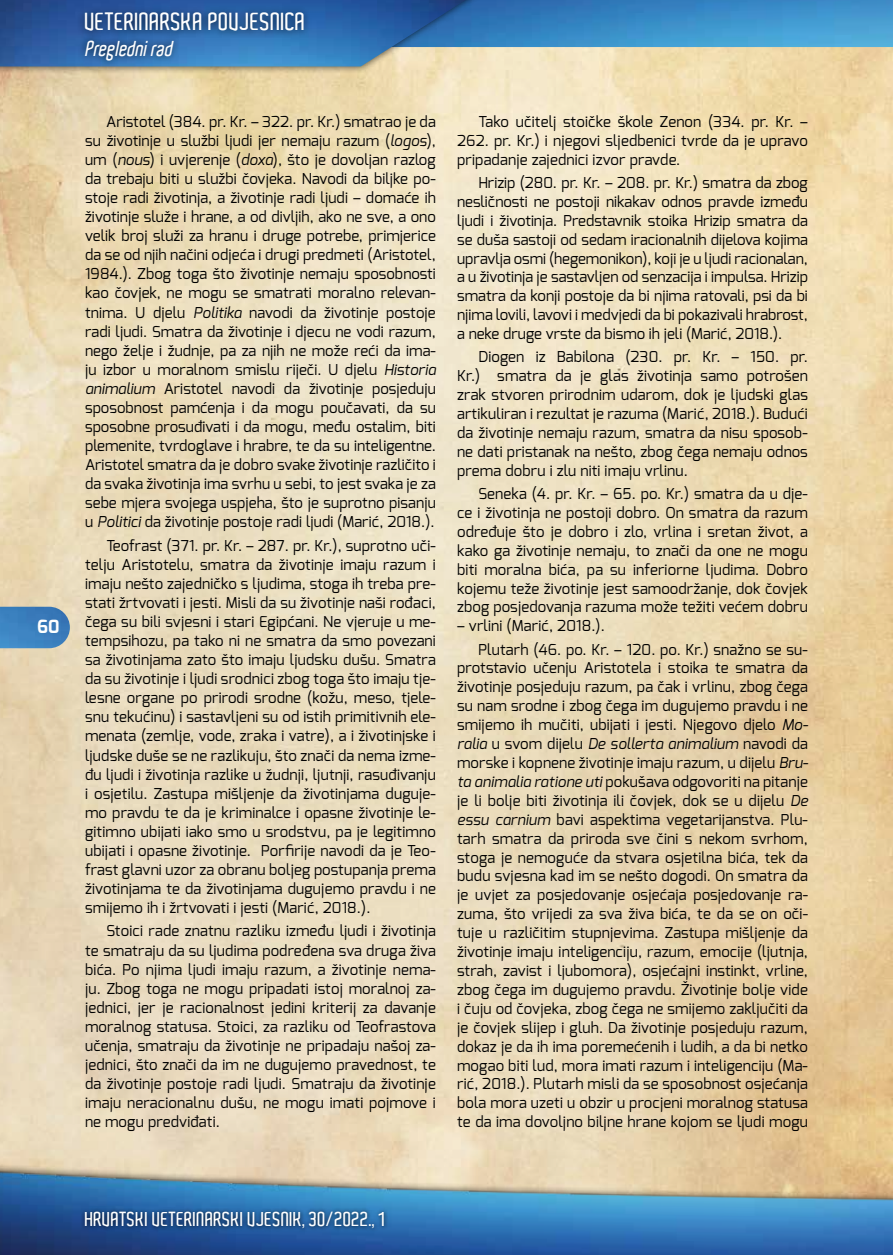
<style>
.page{position:relative;width:893px;height:1255px;background:#fff}
.page>*{position:absolute;margin:0;border:0;box-sizing:border-box;transform-origin:0 0}
.t1{font:600 24px "Aldo";color:#fff}
.t2{font:italic 600 21px "Aldo";color:#fff;scale:.9 1}
.t3{font:600 19.5px "Aldo";color:#fff}
.t4{font:700 18.15px "Exo";color:#fff}
.t5{font:15px/19px "Exo";letter-spacing:.01em;color:#000;text-align:justify}
.s1{font-style:italic}
</style>
<div class="page">
<img style="left:0;top:1153px;width:893px;height:101px">
<img style="left:0;top:606px;width:70px;height:42px">
<img style="left:505px;top:0;width:388px;height:47px">
<div style="left:0;top:0;width:505px;height:75px;background:#000;opacity:.75"></div>
<img style="left:0;top:0;width:498px;height:66px">
<div style="left:81px;top:1207px;width:308px;height:25px;background:#000;opacity:.75"></div>
<div style="left:77px;top:5px;width:234px;height:62px;background:#000;opacity:.75"></div>
<p class="t4" style="left:37px;top:614px;width:24px">60</p>
<h1 class="t1" style="left:85px;top:8px;width:222px">VETERINARSKA POVJESNICA</h1>
<h2 class="t2" style="left:85px;top:36px;width:104px">Preglednirad</h2>
<p class="t5" style="left:85px;top:112px;width:352px;text-indent:21px">Aristotel (384. pr. Kr. – 322. pr. Kr.) smatrao je da su životinje u službi ljudi jer nemaju razum (<span class="s1">logos</span>), um (<span class="s1">nous</span>) i uvjerenje (<span class="s1">doxa</span>), što je dovoljan razlog da trebaju biti u službi čovjeka. Navodi da biljke po&shy;stoje radi životinja, a životinje radi ljudi – domaće ih životinje služe i hrane, a od divljih, ako ne sve, a ono velik broj služi za hranu i druge potrebe, primjerice da se od njih načini odjeća i drugi predmeti (Aristotel, 1984.). Zbog toga što životinje nemaju sposobnosti kao čovjek, ne mogu se smatrati moralno relevan&shy;tnima. U djelu <span class="s1">Politika</span> navodi da životinje postoje radi ljudi. Smatra da životinje i djecu ne vodi razum, nego želje i žudnje, pa za njih ne može reći da ima&shy;ju izbor u moralnom smislu riječi. U djelu <span class="s1">Historia animalium</span> Aristotel navodi da životinje posjeduju sposobnost pamćenja i da mogu poučavati, da su sposobne prosuđivati i da mogu, među ostalim, biti plemenite, tvrdoglave i hrabre, te da su inteligentne.<br>Aristotel smatra da je dobro svake životinje različito i da svaka životinja ima svrhu u sebi, to jest svaka je za sebe mjera svojega uspjeha, što je suprotno pisanju u <span class="s1">Politici</span> da životinje postoje radi ljudi (Marić, 2018.).</p>
<p class="t5" style="left:85px;top:535px;width:352px;text-indent:21px">Teofrast (371. pr. Kr. – 287. pr. Kr.), suprotno uči&shy;telju Aristotelu, smatra da životinje imaju razum i imaju nešto zajedničko s ljudima, stoga ih treba pre&shy;stati žrtvovati i jesti. Misli da su životinje naši rođaci, čega su bili svjesni i stari Egipćani. Ne vjeruje u me&shy;tempsihozu, pa tako ni ne smatra da smo povezani sa životinjama zato što imaju ljudsku dušu. Smatra da su životinje i ljudi srodnici zbog toga što imaju tje&shy;lesne organe po prirodi srodne (kožu, meso, tjele&shy;snu tekućinu) i sastavljeni su od istih primitivnih ele&shy;menata (zemlje, vode, zraka i vatre), a i životinjske i ljudske duše se ne razlikuju, što znači da nema izme&shy;đu ljudi i životinja razlike u žudnji, ljutnji, rasuđivanju i osjetilu. Zastupa mišljenje da životinjama duguje&shy;mo pravdu te da je kriminalce i opasne životinje le&shy;gitimno ubijati iako smo u srodstvu, pa je legitimno ubijati i opasne životinje. Porfirije navodi da je Teo&shy;frast glavni uzor za obranu boljeg postupanja prema životinjama te da životinjama dugujemo pravdu i ne smijemo ih i žrtvovati i jesti (Marić, 2018.).</p>
<p class="t5" style="left:85px;top:921px;width:352px;text-indent:21px">Stoici rade znatnu razliku između ljudi i životinja te smatraju da su ljudima podređena sva druga živa bića. Po njima ljudi imaju razum, a životinje nema&shy;ju. Zbog toga ne mogu pripadati istoj moralnoj za&shy;jednici, jer je racionalnost jedini kriterij za davanje moralnog statusa. Stoici, za razliku od Teofrastova učenja, smatraju da životinje ne pripadaju našoj za&shy;jednici, što znači da im ne dugujemo pravednost, te da životinje postoje radi ljudi. Smatraju da životinje imaju neracionalnu dušu, ne mogu imati pojmove i ne mogu predviđati.</p>
<p class="t5" style="left:457px;top:112px;width:352px;text-indent:21px">Tako učitelj stoičke škole Zenon (334. pr. Kr. – 262. pr. Kr.) i njegovi sljedbenici tvrde da je upravo pripadanje zajednici izvor pravde.</p>
<p class="t5" style="left:457px;top:173px;width:352px;text-indent:21px">Hrizip (280. pr. Kr. – 208. pr. Kr.) smatra da zbog nesličnosti ne postoji nikakav odnos pravde između ljudi i životinja. Predstavnik stoika Hrizip smatra da se duša sastoji od sedam iracionalnih dijelova kojima upravlja osmi (hegemonikon), koji je u ljudi racionalan, a u životinja je sastavljen od senzacija i impulsa. Hrizip smatra da konji postoje da bi njima ratovali, psi da bi njima lovili, lavovi i medvjedi da bi pokazivali hrabrost, a neke druge vrste da bismo ih jeli (Marić, 2018.).</p>
<p class="t5" style="left:457px;top:347px;width:352px;text-indent:21px">Diogen iz Babilona (230. pr. Kr. – 150. pr.<br>Kr.) smatra da je glas životinja samo potrošen zrak stvoren prirodnim udarom, dok je ljudski glas artikuliran i rezultat je razuma (Marić, 2018.). Budući da životinje nemaju razum, smatra da nisu sposob&shy;ne dati pristanak na nešto, zbog čega nemaju odnos prema dobru i zlu niti imaju vrlinu.</p>
<p class="t5" style="left:457px;top:484px;width:352px;text-indent:21px">Seneka (4. pr. Kr. – 65. po. Kr.) smatra da u dje&shy;ce i životinja ne postoji dobro. On smatra da razum određuje što je dobro i zlo, vrlina i sretan život, a kako ga životinje nemaju, to znači da one ne mogu biti moralna bića, pa su inferiorne ljudima. Dobro kojemu teže životinje jest samoodržanje, dok čovjek zbog posjedovanja razuma može težiti većem dobru</p>
<p class="t5" style="left:478px;top:614px;width:331px;line-height:23.1px;text-indent:-21px">– vrlini (Marić, 2018.).<br>Plutarh (46. po. Kr. – 120. po. Kr.) snažno se su-</p>
<p class="t5" style="left:457px;top:658px;width:353px">protstavio učenju Aristotela i stoika te smatra da životinje posjeduju razum, pa čak i vrlinu, zbog čega su nam srodne i zbog čega im dugujemo pravdu i ne smijemo ih mučiti, ubijati i jesti. Njegovo djelo <span class="s1">Mo&shy;ralia</span> u svom dijelu <span class="s1">De sollerta animalium</span> navodi da morske i kopnene životinje imaju razum, u dijelu <span class="s1">Bru&shy;ta animalia ratione uti</span> pokušava odgovoriti na pitanje je li bolje biti životinja ili čovjek, dok se u dijelu <span class="s1">De essu carnium</span> bavi aspektima vegetarijanstva. Plu&shy;tarh smatra da priroda sve čini s nekom svrhom, stoga je nemoguće da stvara osjetilna bića, tek da budu svjesna kad im se nešto dogodi. On smatra da je uvjet za posjedovanje osjećaja posjedovanje ra&shy;zuma, što vrijedi za sva živa bića, te da se on oči&shy;tuje u različitim stupnjevima. Zastupa mišljenje da životinje imaju inteligenciju, razum, emocije (ljutnja, strah, zavist i ljubomora), osjećajni instinkt, vrline, zbog čega im dugujemo pravdu. Životinje bolje vide i čuju od čovjeka, zbog čega ne smijemo zaključiti da je čovjek slijep i gluh. Da životinje posjeduju razum, dokaz je da ih ima poremećenih i ludih, a da bi netko mogao biti lud, mora imati razum i inteligenciju (Ma&shy;rić, 2018.). Plutarh misli da se sposobnost osjećanja bola mora uzeti u obzir u procjeni moralnog statusa te da ima dovoljno biljne hrane kojom se ljudi mogu</p>
<h3 class="t3" style="left:85px;top:1207px;width:302px">HRVATSKI VETERINARSKI VJESNIK, 30/2022., 1</h3>
</div>
